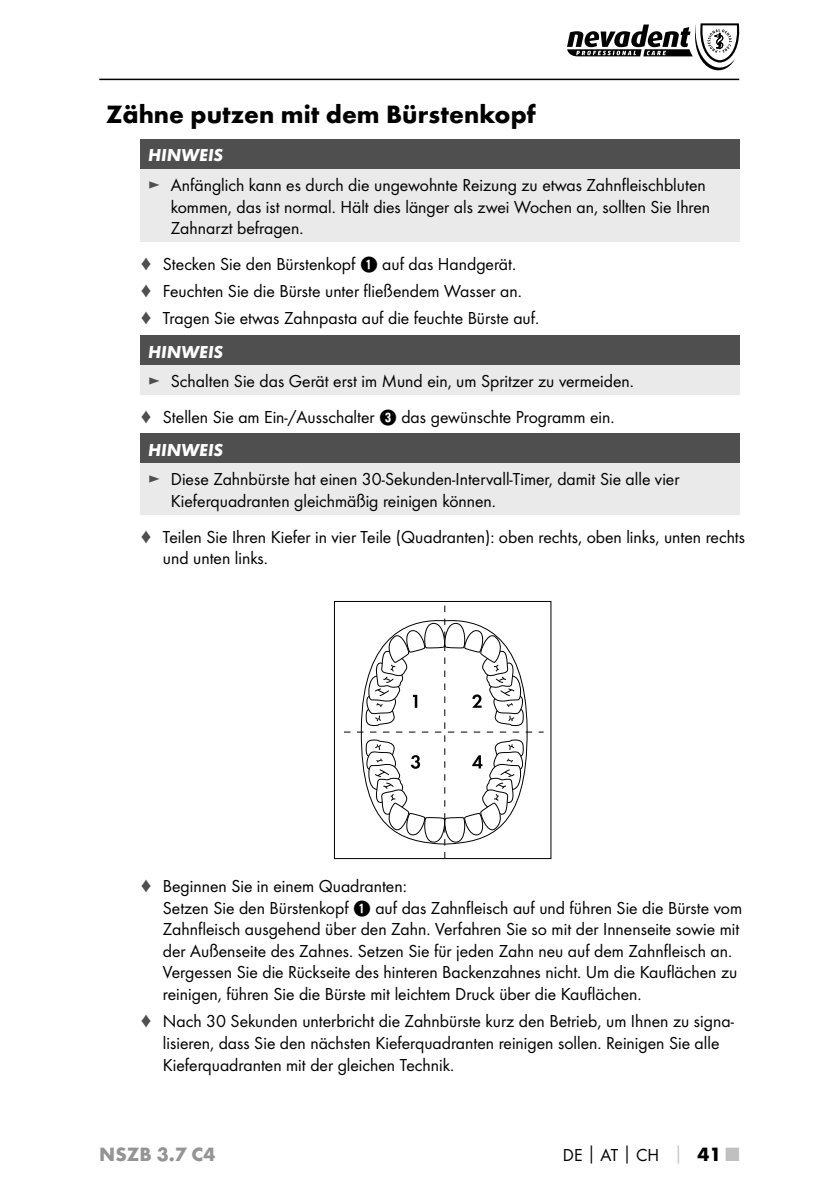
<style>
.page{position:relative;width:840px;height:1191px;background:#fff}
.page>*{position:absolute;margin:0;border:0;box-sizing:border-box;transform-origin:0 0}
.t1{font:700 26px "Futura";color:#000}
.t2{font:700 20px "Futura";color:#949494}
.t3{font:18px/21.6px "Futura Boo";color:#000}
.t4{font:italic 700 18px "Futura";color:#fff}
.s1{color:#4f4f4f}
.s2{font-family:"Hako PI Nummern"}
.s3{color:#c0c0c0}
.s4{font-family:"Futura";font-weight:700;font-size:20px}
.s5{font-family:"Futura";font-weight:700;font-size:20px;color:#c0c0c0}
</style>
<div class="page">
<hr style="left:99px;top:79px;width:639px;height:1px;background:#000">
<svg style="left:567px;top:23px;width:171px;height:47px"></svg>
<div style="left:140px;top:139px;width:598px;height:30px;background:#4f4f4f"></div>
<div style="left:140px;top:169px;width:598px;height:73px;background:#eaeaea"></div>
<div style="left:140px;top:335px;width:598px;height:30px;background:#4f4f4f"></div>
<div style="left:140px;top:365px;width:598px;height:30px;background:#eaeaea"></div>
<div style="left:140px;top:434px;width:598px;height:30px;background:#4f4f4f"></div>
<div style="left:140px;top:464px;width:598px;height:51px;background:#eaeaea"></div>
<svg style="left:344px;top:605px;width:199px;height:255px"></svg>
<div style="left:334px;top:601px;width:217px;height:258px;border:1px solid #000"></div>
<h1 class="t1" style="left:106px;top:104px;width:431px">Zähne putzen mit dem Bürstenkopf</h1>
<p class="t4" style="left:148px;top:149px;width:76px">HINWEIS</p>
<p class="t3" style="left:171px;top:175px;width:540px;text-indent:-23px"><span class="s1">►</span> Anfänglich kann es durch die ungewohnte Reizung zu etwas Zahnfleischbluten kommen, das ist normal. Hält dies länger als zwei Wochen an, sollten Sie Ihren<br>Zahnarzt befragen.</p>
<p class="t3" style="left:140px;top:251px;width:400px;line-height:27.2px"><span class="s1">♦</span> Stecken Sie den Bürstenkopf <span class="s2">1</span> auf das Handgerät.<br><span class="s1">♦</span> Feuchten Sie die Bürste unter fließendem Wasser an.<br><span class="s1">♦</span> Tragen Sie etwas Zahnpasta auf die feuchte Bürste auf.</p>
<p class="t4" style="left:148px;top:345px;width:76px">HINWEIS</p>
<p class="t3" style="left:140px;top:364px;width:495px;line-height:35.8px;text-indent:8px"><span class="s1">►</span> Schalten Sie das Gerät erst im Mund ein, um Spritzer zu vermeiden. <span class="s1">♦</span> Stellen Sie am Ein-/Ausschalter <span class="s2">3</span> das gewünschte Programm ein.</p>
<p class="t4" style="left:148px;top:444px;width:76px">HINWEIS</p>
<p class="t3" style="left:171px;top:469px;width:510px;text-indent:-23px"><span class="s1">►</span> Diese Zahnbürste hat einen 30-Sekunden-Intervall-Timer, damit Sie alle vier<br>Kieferquadranten gleichmäßig reinigen können.</p>
<p class="t3" style="left:163px;top:527px;width:583px;text-indent:-23px"><span class="s1">♦</span> Teilen Sie Ihren Kiefer in vier Teile (Quadranten): oben rechts, oben links, unten rechts und unten links.</p>
<p class="t3" style="left:163px;top:876px;width:580px;text-indent:-23px"><span class="s1">♦</span> Beginnen Sie in einem Quadranten:<br>Setzen Sie den Bürstenkopf <span class="s2">1</span> auf das Zahnfleisch auf und führen Sie die Bürste vom Zahnfleisch ausgehend über den Zahn. Verfahren Sie so mit der Innenseite sowie mit der Außenseite des Zahnes. Setzen Sie für jeden Zahn neu auf dem Zahnfleisch an.<br>Vergessen Sie die Rückseite des hinteren Backenzahnes nicht. Um die Kauflächen zu reinigen, führen Sie die Bürste mit leichtem Druck über die Kauflächen.</p>
<p class="t3" style="left:163px;top:1011px;width:572px;text-indent:-23px"><span class="s1">♦</span> Nach 30 Sekunden unterbricht die Zahnbürste kurz den Betrieb, um Ihnen zu signa&shy;lisieren, dass Sie den nächsten Kieferquadranten reinigen sollen. Reinigen Sie alle<br>Kieferquadranten mit der gleichen Technik.</p>
<p class="t2" style="left:99px;top:1146px;width:117px">NSZB 3.7 C4</p>
<p class="t3" style="left:562px;top:1145px;width:178px">DE│AT│CH <span class="s3">│</span> <span class="s4">41</span> <span class="s5">■</span></p>
</div>
